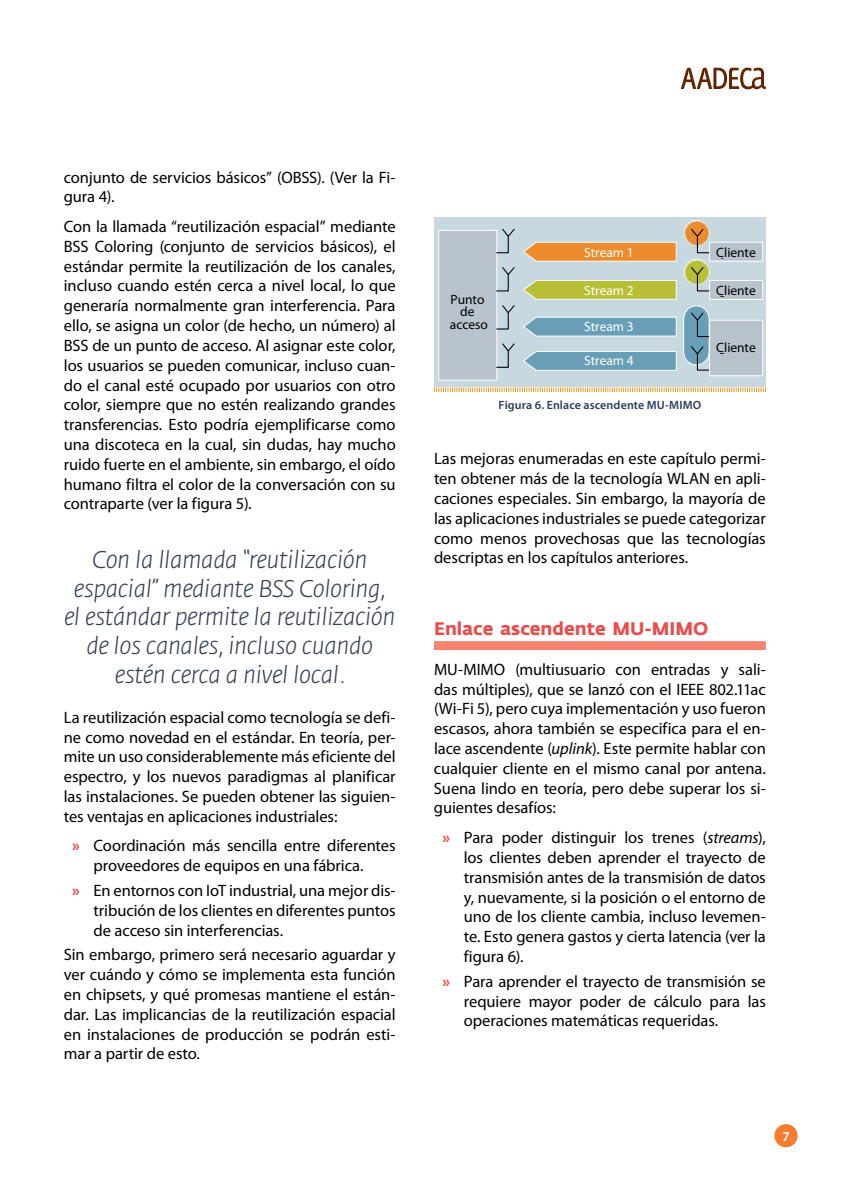
<style>
.page{position:relative;width:851px;height:1191px;background:#fff}
.page>*{position:absolute;margin:0;border:0;box-sizing:border-box;transform-origin:0 0}
.t1{font:italic 300 24px/28.8px "Fedra Sans";letter-spacing:-.02em;color:#353f56;text-align:center}
.t2{font:700 18px "Fedra Sans";color:#ef4949}
.t3{font:16.5px/19.8px "Myriad Pro";letter-spacing:-.005em;color:#000;text-align:justify}
.t4{font:13.5px/10.4px "Myriad Pro";color:#010101}
.t5{font:13.5px "Myriad Pro";color:#fff}
.t6{font:600 13.5px "Myriad Pro";color:#fff}
.t7{font:600 12px "Myriad Pro";letter-spacing:.01em;color:#2a3b60}
.s1{font-weight:700;color:#ef4949}
.s2{font-style:italic}
</style>
<div class="page">
<div style="left:774px;top:1124px;width:23px;height:23px;background:#f47d30;border-radius:50%"></div>
<svg style="left:680px;top:68px;width:85px;height:21px"></svg>
<div style="left:434px;top:641px;width:331px;height:9px;background:#f48372"></div>
<svg style="left:434px;top:387px;width:332px;height:5px"></svg>
<div style="left:434px;top:217px;width:331px;height:170px;background:#c8d8e0"></div>
<div style="left:439px;top:230px;width:57px;height:150px;background:#b8c3cc"></div>
<div style="left:438px;top:230px;width:59px;height:150px;border:1px solid #fff"></div>
<svg style="left:523px;top:241px;width:153px;height:21px;background:#ea9e50"></svg>
<svg style="left:523px;top:280px;width:153px;height:20px;background:#bfc651"></svg>
<svg style="left:523px;top:316px;width:153px;height:21px;background:#7fadc1"></svg>
<svg style="left:523px;top:351px;width:153px;height:20px;background:#7babbf"></svg>
<div style="left:709px;top:242px;width:53px;height:19px;background:#b8c3cc"></div>
<div style="left:709px;top:242px;width:53px;height:19px;border:1px solid #fff"></div>
<div style="left:709px;top:280px;width:53px;height:19px;background:#b8c3cc"></div>
<div style="left:709px;top:280px;width:53px;height:20px;border:1px solid #fff"></div>
<img style="left:684px;top:221px;width:24px;height:23px">
<img style="left:684px;top:259px;width:24px;height:23px">
<svg style="left:495px;top:228px;width:20px;height:26px"></svg>
<svg style="left:495px;top:342px;width:20px;height:26px"></svg>
<svg style="left:495px;top:304px;width:20px;height:26px"></svg>
<svg style="left:495px;top:266px;width:20px;height:26px"></svg>
<svg style="left:689px;top:227px;width:21px;height:27px"></svg>
<svg style="left:683px;top:305px;width:27px;height:66px"></svg>
<svg style="left:689px;top:266px;width:21px;height:26px"></svg>
<div style="left:709px;top:320px;width:53px;height:56px;background:#b8c3cc"></div>
<div style="left:709px;top:320px;width:53px;height:56px;border:1px solid #fff"></div>
<p class="t3" style="left:64px;top:167px;width:333px">conjunto de servicios básicos” (OBSS). (Ver la Fi&shy;gura 4).</p>
<p class="t3" style="left:64px;top:217px;width:333px">Con la llamada “reutilización espacial” mediante BSS Coloring (conjunto de servicios básicos), el estándar permite la reutilización de los canales, incluso cuando estén cerca a nivel local, lo que generaría normalmente gran interferencia. Para ello, se asigna un color (de hecho, un número) al BSS de un punto de acceso. Al asignar este color, los usuarios se pueden comunicar, incluso cuan&shy;do el canal esté ocupado por usuarios con otro color, siempre que no estén realizando grandes transferencias. Esto podría ejemplificarse como una discoteca en la cual, sin dudas, hay mucho ruido fuerte en el ambiente, sin embargo, el oído humano filtra el color de la conversación con su contraparte (ver la figura 5).</p>
<h1 class="t1" style="left:64px;top:546px;width:333px">Con la llamada “reutilización espacial” mediante BSS Coloring, el estándar permite la reutilización de los canales, incluso cuando estén cerca a nivel local.</h1>
<p class="t3" style="left:64px;top:707px;width:333px">La reutilización espacial como tecnología se defi&shy;ne como novedad en el estándar. En teoría, per&shy;mite un uso considerablemente más eficiente del espectro, y los nuevos paradigmas al planificar las instalaciones. Se pueden obtener las siguien&shy;tes ventajas en aplicaciones industriales:</p>
<p class="t3" style="left:94px;top:836px;width:303px;text-indent:-21px"><span class="s1">»</span> Coordinación más sencilla entre diferentes proveedores de equipos en una fábrica.</p>
<p class="t3" style="left:94px;top:881px;width:303px;text-indent:-21px"><span class="s1">»</span> En entornos con IoT industrial, una mejor dis&shy;tribución de los clientes en diferentes puntos de acceso sin interferencias.</p>
<p class="t3" style="left:64px;top:945px;width:333px">Sin embargo, primero será necesario aguardar y ver cuándo y cómo se implementa esta función en chipsets, y qué promesas mantiene el están&shy;dar. Las implicancias de la reutilización espacial en instalaciones de producción se podrán esti&shy;mar a partir de esto.</p>
<p class="t4" style="left:450px;top:293px;width:40px;line-height:12.6px;text-align:center">Punto de acceso</p>
<p class="t5" style="left:584px;top:245px;width:51px">Stream 1</p>
<p class="t5" style="left:584px;top:283px;width:51px">Stream 2</p>
<p class="t5" style="left:584px;top:319px;width:51px">Stream 3</p>
<p class="t5" style="left:584px;top:353px;width:51px">Stream 4</p>
<p class="t7" style="left:498px;top:399px;width:204px">Figura 6. Enlace ascendente MU-MIMO</p>
<p class="t4" style="left:716px;top:247px;width:41px">Cliente<br>1</p>
<p class="t4" style="left:716px;top:285px;width:41px">Cliente<br>2</p>
<p class="t4" style="left:716px;top:342px;width:41px">Cliente<br>3</p>
<p class="t3" style="left:434px;top:449px;width:333px">Las mejoras enumeradas en este capítulo permi&shy;ten obtener más de la tecnología WLAN en apli&shy;caciones especiales. Sin embargo, la mayoría de las aplicaciones industriales se puede categorizar como menos provechosas que las tecnologías descriptas en los capítulos anteriores.</p>
<p class="t2" style="left:434px;top:618px;width:276px">Enlace ascendente MU-MIMO</p>
<p class="t3" style="left:434px;top:659px;width:333px">MU-MIMO (multiusuario con entradas y sali&shy;das múltiples), que se lanzó con el IEEE 802.11ac (Wi-Fi 5), pero cuya implementación y uso fueron escasos, ahora también se especifica para el en&shy;lace ascendente (<span class="s2">uplink</span>). Este permite hablar con cualquier cliente en el mismo canal por antena.<br>Suena lindo en teoría, pero debe superar los si&shy;guientes desafíos:</p>
<p class="t3" style="left:463px;top:828px;width:303px;text-indent:-21px"><span class="s1">»</span> Para poder distinguir los trenes (<span class="s2">streams</span>), los clientes deben aprender el trayecto de transmisión antes de la transmisión de datos y, nuevamente, si la posición o el entorno de uno de los cliente cambia, incluso levemen&shy;te. Esto genera gastos y cierta latencia (ver la figura 6).</p>
<p class="t3" style="left:463px;top:971px;width:303px;text-indent:-21px"><span class="s1">»</span> Para aprender el trayecto de transmisión se requiere mayor poder de cálculo para las operaciones matemáticas requeridas.</p>
<p class="t6" style="left:782px;top:1128px;width:9px">7</p>
</div>
